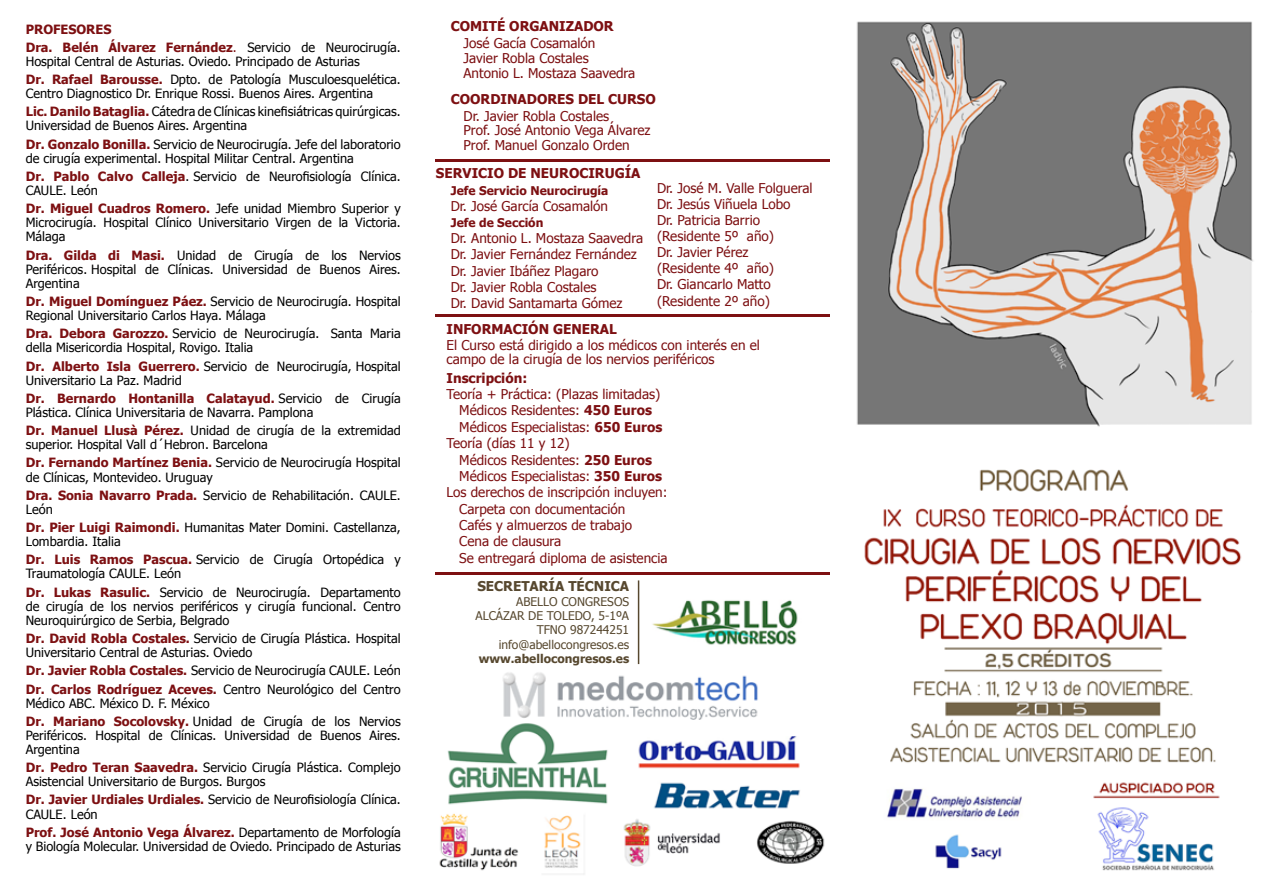
<style>
.page{position:relative;width:1263px;height:893px;background:#fff}
.page>*{position:absolute;margin:0;border:0;box-sizing:border-box;transform-origin:0 0}
.t1{font:13.5px/16px "Tahoma";color:#7d1012}
.t2{font:700 13.5px "Tahoma";color:#7d1012}
.t3{font:700 13.5px "Tahoma";color:#57482f}
.t4{font:12.75px/14.1px "Tahoma";color:#000}
.t5{font:700 12.75px/18.3px "Tahoma";color:#7d1012}
.t6{font:12px/14.4px "Tahoma";color:#57482f;text-align:right}
.t7{font:700 12px "Tahoma";color:#7d1012}
.t8{font:700 12px "Tahoma";color:#57482f}
.s1{font-weight:400}
.s2{font-weight:400;color:#000}
.s3{font-weight:700;color:#7d1012}
.s4{font-weight:700}
</style>
<div class="page">
<img style="left:435px;top:21px;width:818px;height:854px">
<hr style="left:435px;top:159px;width:394px;height:3px;background:#7d1012">
<hr style="left:435px;top:315px;width:394px;height:2px;background:#7d1012">
<hr style="left:435px;top:572px;width:394px;height:2px;background:#7d1012">
<hr style="left:638px;top:580px;width:1px;height:84px;background:#57482f">
<p class="t5" style="left:26px;top:19px;width:377px">PROFESORES<br>Dra. Belén Álvarez Fernández<span class="s1">.</span> <span class="s2">Servicio de Neurocirugía.</span></p>
<p class="t4" style="left:26px;top:51px;width:377px;line-height:18.3px">Hospital Central de Asturias. Oviedo. Principado de Asturias<br><span class="s3">Dr. Rafael Barousse.</span> Dpto. de Patología Musculoesquelética.</p>
<p class="t4" style="left:26px;top:84px;width:377px;line-height:18.3px">Centro Diagnostico Dr. Enrique Rossi. Buenos Aires. Argentina<br><span class="s3">Lic. Danilo Bataglia.</span> Cátedra de Clínicas kinefisiátricas quirúrgicas.</p>
<p class="t4" style="left:26px;top:116px;width:377px;line-height:18.3px">Universidad de Buenos Aires. Argentina<br><span class="s3">Dr. Gonzalo Bonilla.</span> Servicio de Neurocirugía. Jefe del laboratorio</p>
<p class="t4" style="left:26px;top:148px;width:377px;line-height:18.3px">de cirugía experimental. Hospital Militar Central. Argentina<br><span class="s3">Dr. Pablo Calvo Calleja</span>. Servicio de Neurofisiología Clínica.</p>
<p class="t4" style="left:26px;top:181px;width:377px;line-height:18.3px">CAULE. León<br><span class="s3">Dr. Miguel Cuadros Romero.</span> Jefe unidad Miembro Superior y</p>
<p class="t4" style="left:26px;top:215px;width:377px">Microcirugía. Hospital Clínico Universitario Virgen de la Victoria.<br>Málaga</p>
<p class="t4" style="left:26px;top:247px;width:377px;text-align:justify"><span class="s3">Dra. Gilda di Masi.</span> Unidad de Cirugía de los Nervios Periféricos. Hospital de Clínicas. Universidad de Buenos Aires.<br>Argentina</p>
<p class="t4" style="left:26px;top:294px;width:377px"><span class="s3">Dr. Miguel Domínguez Páez.</span> Servicio de Neurocirugía. Hospital<br>Regional Universitario Carlos Haya. Málaga</p>
<p class="t4" style="left:26px;top:326px;width:377px"><span class="s3">Dra. Debora Garozzo.</span> Servicio de Neurocirugía. Santa Maria della Misericordia Hospital, Rovigo. Italia</p>
<p class="t4" style="left:26px;top:358px;width:377px"><span class="s3">Dr. Alberto Isla Guerrero.</span> Servicio de Neurocirugía, Hospital<br>Universitario La Paz. Madrid</p>
<p class="t4" style="left:26px;top:391px;width:377px"><span class="s3">Dr. Bernardo Hontanilla Calatayud.</span> Servicio de Cirugía<br>Plástica. Clínica Universitaria de Navarra. Pamplona</p>
<p class="t4" style="left:26px;top:423px;width:377px"><span class="s3">Dr. Manuel Llusà Pérez.</span> Unidad de cirugía de la extremidad superior. Hospital Vall d´Hebron. Barcelona</p>
<p class="t4" style="left:26px;top:455px;width:377px"><span class="s3">Dr. Fernando Martínez Benia.</span> Servicio de Neurocirugía Hospital de Clínicas, Montevideo. Uruguay</p>
<p class="t4" style="left:26px;top:488px;width:377px"><span class="s3">Dra. Sonia Navarro Prada.</span> Servicio de Rehabilitación. CAULE.<br>León</p>
<p class="t4" style="left:26px;top:520px;width:377px"><span class="s3">Dr. Pier Luigi Raimondi.</span> Humanitas Mater Domini. Castellanza,<br>Lombardia. Italia</p>
<p class="t4" style="left:26px;top:552px;width:377px"><span class="s3">Dr. Luis Ramos Pascua.</span> Servicio de Cirugía Ortopédica y<br>Traumatología CAULE. León</p>
<p class="t4" style="left:26px;top:584px;width:377px;text-align:justify"><span class="s3">Dr. Lukas Rasulic.</span> Servicio de Neurocirugía. Departamento de cirugía de los nervios periféricos y cirugía funcional. Centro Neuroquirúrgico de Serbia, Belgrado</p>
<p class="t4" style="left:26px;top:631px;width:377px"><span class="s3">Dr. David Robla Costales.</span> Servicio de Cirugía Plástica. Hospital<br>Universitario Central de Asturias. Oviedo</p>
<p class="t4" style="left:26px;top:661px;width:377px;line-height:18.3px"><span class="s3">Dr. Javier Robla Costales.</span> Servicio de Neurocirugía CAULE. León<br><span class="s3">Dr. Carlos Rodríguez Aceves.</span> Centro Neurológico del Centro</p>
<p class="t4" style="left:26px;top:693px;width:377px;line-height:18.3px">Médico ABC. México D. F. México<br><span class="s3">Dr. Mariano Socolovsky.</span> Unidad de Cirugía de los Nervios</p>
<p class="t4" style="left:26px;top:728px;width:377px">Periféricos. Hospital de Clínicas. Universidad de Buenos Aires.<br>Argentina</p>
<p class="t4" style="left:26px;top:760px;width:377px"><span class="s3">Dr. Pedro Teran Saavedra.</span> Servicio Cirugía Plástica. Complejo<br>Asistencial Universitario de Burgos. Burgos</p>
<p class="t4" style="left:26px;top:792px;width:377px"><span class="s3">Dr. Javier Urdiales Urdiales.</span> Servicio de Neurofisiología Clínica.<br>CAULE. León</p>
<p class="t4" style="left:26px;top:825px;width:377px"><span class="s3">Prof. José Antonio Vega Álvarez.</span> Departamento de Morfología y Biología Molecular. Universidad de Oviedo. Principado de Asturias</p>
<p class="t2" style="left:451px;top:17px;width:164px">COMITÉ ORGANIZADOR</p>
<p class="t1" style="left:463px;top:35px;width:173px;line-height:14.9px">José Gacía Cosamalón<br>Javier Robla Costales<br>Antonio L. Mostaza Saavedra</p>
<p class="t2" style="left:451px;top:89px;width:207px">COORDINADORES DEL CURSO</p>
<p class="t1" style="left:463px;top:108px;width:189px;line-height:14.9px">Dr. Javier Robla Costales<br>Prof. José Antonio Vega Álvarez<br>Prof. Manuel Gonzalo Orden</p>
<p class="t2" style="left:436px;top:164px;width:206px">SERVICIO DE NEUROCIRUGÍA</p>
<p class="t7" style="left:451px;top:182px;width:159px">Jefe Servicio Neurocirugía</p>
<p class="t1" style="left:451px;top:197px;width:159px">Dr. José García Cosamalón</p>
<p class="t7" style="left:451px;top:214px;width:94px">Jefe de Sección</p>
<p class="t1" style="left:451px;top:230px;width:194px">Dr. Antonio L. Mostaza Saavedra<br>Dr. Javier Fernández Fernández<br>Dr. Javier Ibáñez Plagaro<br>Dr. Javier Robla Costales<br>Dr. David Santamarta Gómez</p>
<p class="t1" style="left:657px;top:179px;width:157px">Dr. José M. Valle Folgueral<br>Dr. Jesús Viñuela Lobo<br>Dr. Patricia Barrio (Residente 5º año)<br>Dr. Javier Pérez (Residente 4º año)<br>Dr. Giancarlo Matto (Residente 2º año)</p>
<p class="t2" style="left:446px;top:319px;width:172px">INFORMACIÓN GENERAL</p>
<p class="t1" style="left:446px;top:337px;width:315px;line-height:14.2px">El Curso está dirigido a los médicos con interés en el campo de la cirugía de los nervios periféricos</p>
<p class="t2" style="left:446px;top:368px;width:82px">Inscripción:</p>
<p class="t1" style="left:446px;top:385px;width:215px">Teoría + Práctica: (Plazas limitadas)</p>
<p class="t1" style="left:459px;top:402px;width:194px">Médicos Residentes: <span class="s4">450 Euros</span></p>
<p class="t1" style="left:459px;top:418px;width:205px">Médicos Especialistas: <span class="s4">650 Euros</span></p>
<p class="t1" style="left:446px;top:435px;width:125px">Teoría (días 11 y 12)</p>
<p class="t1" style="left:459px;top:451px;width:194px">Médicos Residentes: <span class="s4">250 Euros</span></p>
<p class="t1" style="left:459px;top:467px;width:204px">Médicos Especialistas: <span class="s4">350 Euros</span></p>
<p class="t1" style="left:446px;top:484px;width:223px">Los derechos de inscripción incluyen:</p>
<p class="t1" style="left:459px;top:500px;width:168px">Carpeta con documentación</p>
<p class="t1" style="left:459px;top:516px;width:174px">Cafés y almuerzos de trabajo</p>
<p class="t1" style="left:459px;top:533px;width:104px">Cena de clausura</p>
<p class="t1" style="left:459px;top:549px;width:210px">Se entregará diploma de asistencia</p>
<p class="t3" style="left:477px;top:577px;width:153px">SECRETARÍA TÉCNICA</p>
<p class="t6" style="left:476px;top:593px;width:155px">ABELLO CONGRESOS<br>ALCÁZAR DE TOLEDO, 5-1ºA<br>TFNO 987244251 info@abellocongresos.es</p>
<p class="t8" style="left:479px;top:650px;width:152px">www.abellocongresos.es</p>
</div>
